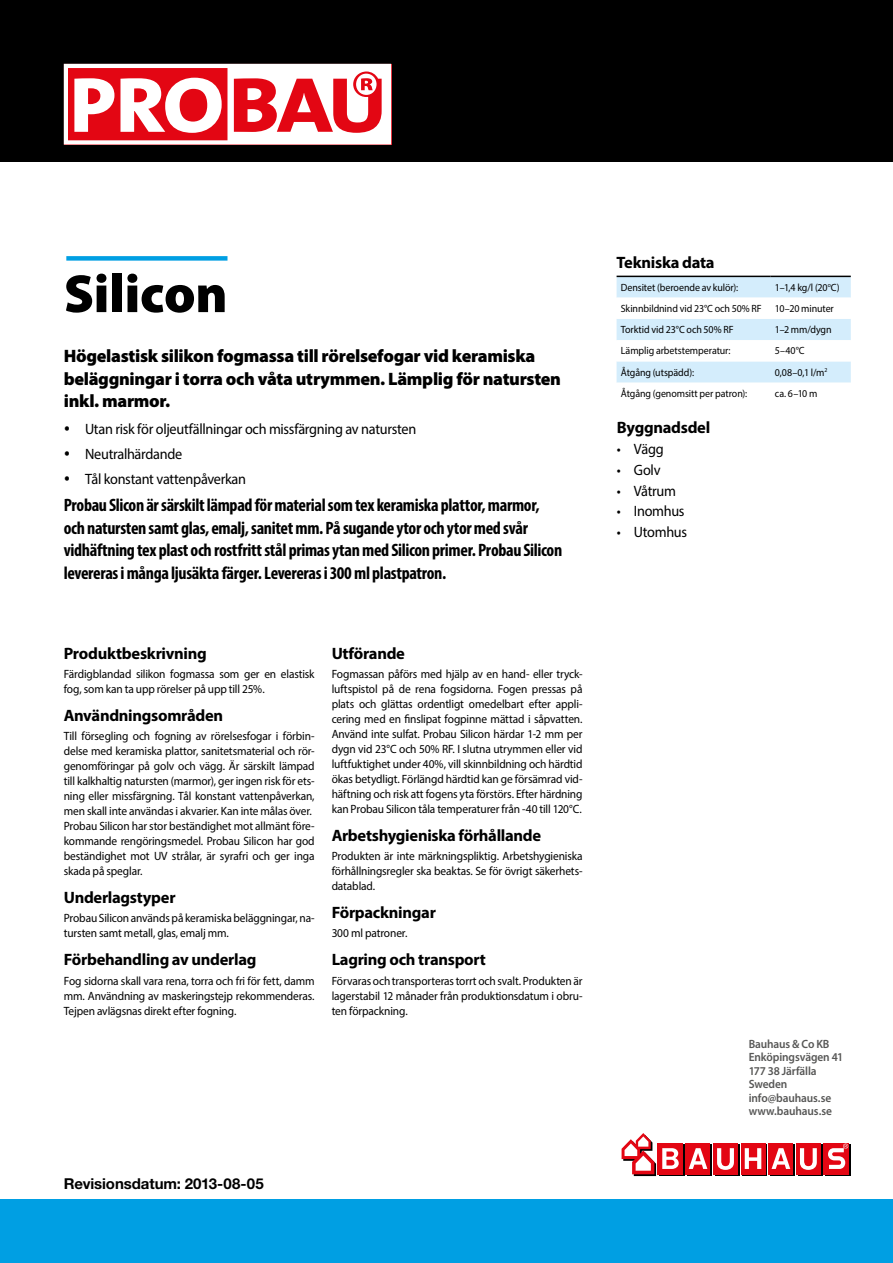
<style>
.page{position:relative;width:893px;height:1263px;background:#fff}
.page>*{position:absolute;margin:0;border:0;box-sizing:border-box;transform-origin:0 0}
.t1{font:900 54px "Myriad Pro";letter-spacing:-.005em;color:#000}
.t2{font:700 condensed 18px/22.5px "Myriad Pro";letter-spacing:-.02em;color:#000}
.t3{font:900 18px/22.5px "Myriad Pro";letter-spacing:-.02em;color:#000}
.t4{font:700 16.5px "Myriad Pro";letter-spacing:-.02em;color:#000}
.t5{font:15px/25px "Myriad Pro";letter-spacing:-.02em;color:#000;scale:.95 1}
.t6{font:700 15px "Helvetica Neue LT Std";letter-spacing:-.005em;color:#000}
.t7{font:12px/15px "Myriad Pro";letter-spacing:-.015em;color:#000;text-align:justify;scale:.95 1}
.t8{font:600 12px/13.5px "Myriad Pro";letter-spacing:-.01em;color:#575756;scale:.95 1}
.t9{font:10.5px "Myriad Pro";letter-spacing:-.005em;color:#000;scale:.95 1}
</style>
<div class="page">
<div style="left:0;top:1199px;width:893px;height:64px;background:#009fe3"></div>
<div style="left:0;top:0;width:893px;height:162px;background:#000"></div>
<svg style="left:64px;top:64px;width:327px;height:81px;background:#f28f95"></svg>
<svg style="left:687px;top:1145px;width:25px;height:31px"></svg>
<div style="left:825px;top:1145px;width:25px;height:31px;background:#e30613"></div>
<div style="left:742px;top:1145px;width:25px;height:31px;background:#e30613"></div>
<svg style="left:770px;top:1145px;width:25px;height:31px"></svg>
<div style="left:659px;top:1145px;width:25px;height:31px;background:#e30613"></div>
<div style="left:715px;top:1145px;width:24px;height:31px;background:#e30613"></div>
<div style="left:798px;top:1145px;width:24px;height:31px;background:#e30613"></div>
<div style="left:685px;top:1143px;width:25px;height:31px;background:#e30613"></div>
<div style="left:824px;top:1143px;width:25px;height:31px;background:#e30613"></div>
<div style="left:741px;top:1143px;width:24px;height:31px;background:#e30613"></div>
<div style="left:657px;top:1143px;width:25px;height:31px;background:#e30613"></div>
<svg style="left:622px;top:1133px;width:34px;height:43px"></svg>
<svg style="left:745px;top:1148px;width:16px;height:21px"></svg>
<svg style="left:689px;top:1148px;width:18px;height:21px"></svg>
<div style="left:713px;top:1143px;width:25px;height:31px;background:#e30613"></div>
<svg style="left:717px;top:1148px;width:17px;height:22px"></svg>
<div style="left:796px;top:1143px;width:25px;height:31px;background:#e30613"></div>
<svg style="left:800px;top:1148px;width:17px;height:22px"></svg>
<svg style="left:662px;top:1148px;width:17px;height:21px"></svg>
<div style="left:768px;top:1143px;width:25px;height:31px;background:#e30613"></div>
<svg style="left:771px;top:1148px;width:19px;height:21px"></svg>
<svg style="left:828px;top:1143px;width:20px;height:26px"></svg>
<div style="left:66px;top:256px;width:161px;height:5px;background:#009fe3"></div>
<svg style="left:617px;top:277px;width:234px;height:106px"></svg>
<hr style="left:617px;top:276px;width:154px;height:1px;background:#000">
<hr style="left:771px;top:276px;width:80px;height:1px;background:#000">
<h1 class="t1" style="left:64px;top:258px;width:165px">Silicon</h1>
<h2 class="t3" style="left:64px;top:344px;width:499px">Högelastisk silikon fogmassa till rörelsefogar vid keramiska beläggningar i torra och våta utrymmen. Lämplig för natursten inkl. marmor.</h2>
<p class="t5" style="left:85px;top:417px;width:350px">Utan risk för oljeutfällningar och missfärgning av natursten<br>Neutralhärdande<br>Tål konstant vattenpåverkan</p>
<p class="t2" style="left:64px;top:493px;width:500px">Probau Slicon är särskilt lämpad för material som tex keramiska plattor, marmor, och natursten samt glas, emalj, sanitet mm. På sugande ytor och ytor med svår vidhäftning tex plast och rostfritt stål primas ytan med Silicon primer. Probau Silicon levereras i många ljusäkta färger. Levereras i 300 ml plastpatron.</p>
<h3 class="t4" style="left:64px;top:642px;width:145px">Produktbeskrivning</h3>
<p class="t7" style="left:64px;top:666px;width:266px">Färdigblandad silikon fogmassa som ger en elastisk fog, som kan ta upp rörelser på upp till 25%.</p>
<h3 class="t4" style="left:64px;top:704px;width:161px">Användningsområden</h3>
<p class="t7" style="left:64px;top:728px;width:266px;text-align:left">Till försegling och fogning av rörelsesfogar i förbin&shy;delse med keramiska plattor, sanitetsmaterial och rör&shy;genomföringar på golv och vägg. Är särskilt lämpad till kalkhaltig natursten (marmor), ger ingen risk för ets&shy;ning eller missfärgning. Tål konstant vattenpåverkan, men skall inte användas i akvarier. Kan inte målas över.<br>Probau Silicon har stor beständighet mot allmänt före&shy;kommande rengöringsmedel. Probau Silicon har god beständighet mot UV strålar, är syrafri och ger inga skada på speglar.</p>
<h3 class="t4" style="left:64px;top:887px;width:113px">Underlagstyper</h3>
<p class="t7" style="left:64px;top:911px;width:266px">Probau Silicon används på keramiska beläggningar, na&shy;tursten samt metall, glas, emalj mm.</p>
<h3 class="t4" style="left:64px;top:949px;width:194px">Förbehandling av underlag</h3>
<p class="t7" style="left:64px;top:973px;width:266px">Fog sidorna skall vara rena, torra och fri för fett, damm mm. Användning av maskeringstejp rekommenderas.<br>Tejpen avlägsnas direkt efter fogning.</p>
<h3 class="t4" style="left:332px;top:642px;width:75px">Utförande</h3>
<p class="t7" style="left:332px;top:666px;width:266px">Fogmassan påförs med hjälp av en hand- eller tryck&shy;luftspistol på de rena fogsidorna. Fogen pressas på plats och glättas ordentligt omedelbart efter appli&shy;cering med en finslipat fogpinne mättad i såpvatten.<br>Använd inte sulfat. Probau Silicon härdar 1-2 mm per dygn vid 23°C och 50% RF. I slutna utrymmen eller vid luftfuktighet under 40%, vill skinnbildning och härdtid ökas betydligt. Förlängd härdtid kan ge försämrad vid&shy;häftning och risk att fogens yta förstörs. Efter härdning kan Probau Silicon tåla temperaturer från -40 till 120°C.</p>
<h3 class="t4" style="left:332px;top:824px;width:211px">Arbetshygieniska förhållande</h3>
<p class="t7" style="left:332px;top:848px;width:266px">Produkten är inte märkningspliktig. Arbetshygieniska förhållningsregler ska beaktas. Se för övrigt säkerhets&shy;datablad.</p>
<h3 class="t4" style="left:332px;top:902px;width:106px">Förpackningar</h3>
<p class="t7" style="left:332px;top:926px;width:81px">300 ml patroner.</p>
<h3 class="t4" style="left:332px;top:949px;width:156px">Lagring och transport</h3>
<p class="t7" style="left:332px;top:973px;width:266px">Förvaras och transporteras torrt och svalt. Produkten är lagerstabil 12 månader från produktionsdatum i obru&shy;ten förpackning.</p>
<p class="t6" style="left:64px;top:1174px;width:201px">Revisionsdatum: 2013-08-05</p>
<h3 class="t4" style="left:617px;top:251px;width:99px">Tekniska data</h3>
<p class="t9" style="left:621px;top:281px;width:125px">Densitet (beroende av kulör):</p>
<p class="t9" style="left:775px;top:281px;width:69px">1–1,4 kg/l (20<sup>o</sup>C)</p>
<p class="t9" style="left:621px;top:302px;width:150px">Skinnbildnind vid 23°C och 50% RF</p>
<p class="t9" style="left:775px;top:302px;width:64px">10–20 minuter</p>
<p class="t9" style="left:621px;top:323px;width:120px">Torktid vid 23°C och 50% RF</p>
<p class="t9" style="left:775px;top:323px;width:61px">1–2 mm/dygn</p>
<p class="t9" style="left:621px;top:344px;width:117px">Lämplig arbetstemperatur:</p>
<p class="t9" style="left:775px;top:344px;width:33px">5–40°C</p>
<p class="t9" style="left:621px;top:366px;width:79px">Åtgång (utspädd):</p>
<p class="t9" style="left:775px;top:366px;width:57px">0,08–0,1 l/m<sup>2</sup></p>
<p class="t9" style="left:621px;top:387px;width:135px">Åtgång (genomsitt per patron):</p>
<p class="t9" style="left:775px;top:387px;width:46px">ca. 6–10 m</p>
<h3 class="t4" style="left:617px;top:417px;width:95px">Byggnadsdel</h3>
<p class="t5" style="left:617px;top:436px;width:51px">• Vägg</p>
<p class="t5" style="left:617px;top:457px;width:47px">• Golv</p>
<p class="t5" style="left:617px;top:478px;width:64px">• Våtrum</p>
<p class="t5" style="left:617px;top:498px;width:73px">• Inomhus</p>
<p class="t5" style="left:617px;top:519px;width:75px">• Utomhus</p>
<p class="t8" style="left:749px;top:1037px;width:101px">Bauhaus &amp; Co KB<br>Enköpingsvägen 41<br>177 38 Järfälla<br>Sweden info@bauhaus.se www.bauhaus.se</p>
</div>
